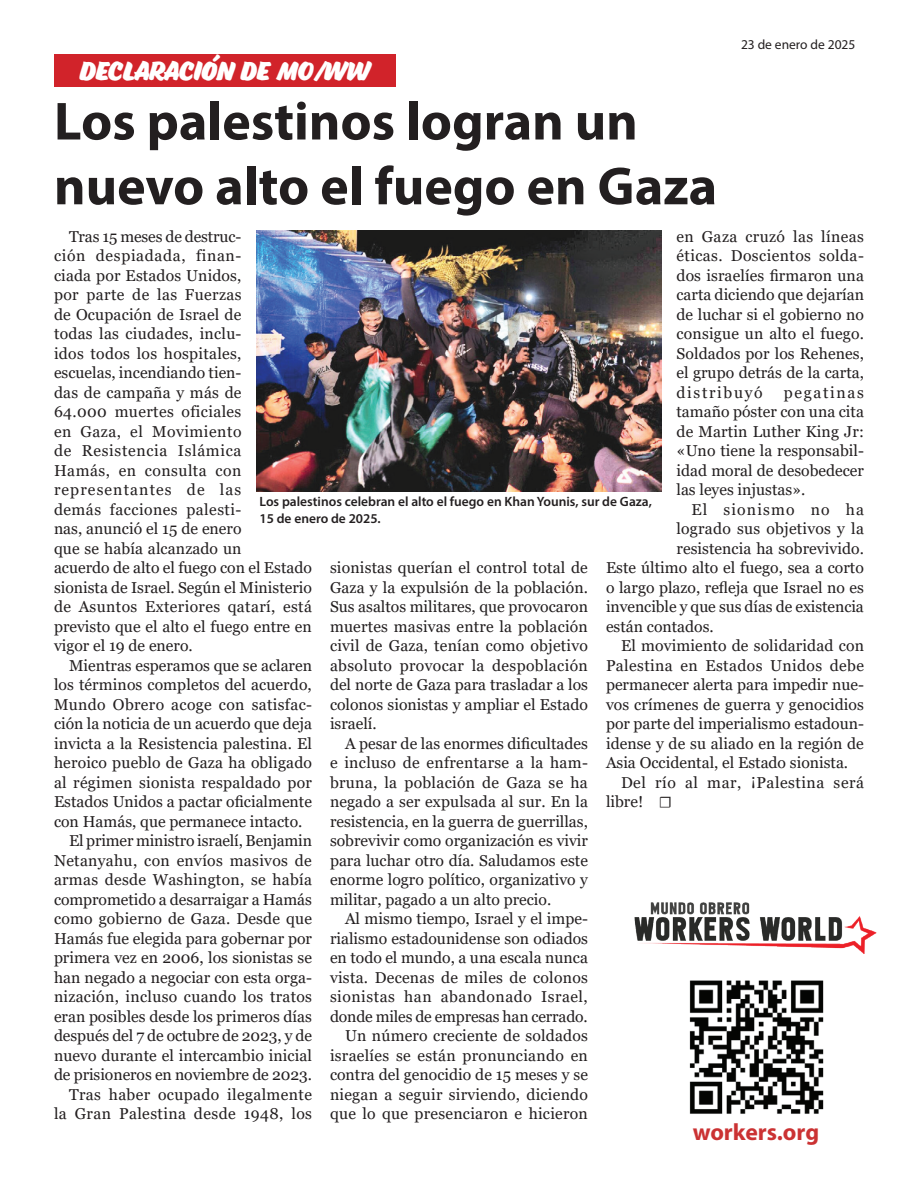
<style>
.page{position:relative;width:918px;height:1188px;background:#fff}
.page>*{position:absolute;margin:0;border:0;box-sizing:border-box;transform-origin:0 0}
.t1{font:700 54px/64.8px "Myriad Pro";color:#231f20}
.t2{font:24px "Eds Market Bold Slant";color:#fff}
.t3{font:700 23.7px "Myriad Pro";color:#cb3233}
.t4{font:15.75px/19.5px "Georgia";letter-spacing:.005em;color:#231f20;text-align:justify}
.t5{font:15.75px "Georgia";letter-spacing:.025em;color:#231f20}
.t6{font:15.75px "Georgia";letter-spacing:.035em;color:#231f20}
.t7{font:15.75px "Georgia";letter-spacing:.075em;color:#231f20}
.t8{font:600 13.5px/16.5px "Myriad Pro";color:#231f20}
.t9{font:13.5px "Myriad Pro";color:#231f20}
.t10{font:300 12px "Myriad Pro";letter-spacing:.025em;color:#231f20}
.s1{font-family:"Minion Pro"}
</style>
<div class="page">
<img style="left:635px;top:902px;width:241px;height:52px">
<img style="left:689px;top:980px;width:135px;height:134px">
<img style="left:256px;top:231px;width:406px;height:261px">
<div style="left:54px;top:54px;width:342px;height:33px;background:#d1232a"></div>
<h2 class="t2" style="left:80px;top:57px;width:292px">DECLARACIÓN DE MO/WW</h2>
<p class="t9" style="left:741px;top:36px;width:116px">23 de enero de 2025</p>
<p class="t10" style="left:780px;top:38px;width:86px">January 23, 2025</p>
<h1 class="t1" style="left:54px;top:87px;width:665px">Los palestinos logran un nuevo alto el fuego en Gaza</h1>
<p class="t4" style="left:54px;top:227px;width:260px;text-align:left;text-indent:15px">Tras 15 meses de destruc-<br>ción despiadada, finan-<br>ciada por Estados Unidos,<br>por parte de las Fuerzas<br>de Ocupación de Israel de<br>todas las ciudades, inclu-<br>idos todos los hospitales,<br>escuelas, incendiando tien-<br>das de campaña y más de<br>64.000 muertes oficiales<br>en Gaza, el Movimiento<br>de Resistencia Islámica<br>Hamás, en consulta con representantes de las<br>demás facciones palesti-<br>nas, anunció el 15 de enero<br>que se había alcanzado un<br>acuerdo de alto el fuego con el Estado sionista de Israel. Según el Ministerio de Asuntos Exteriores qatarí, está previsto que el alto el fuego entre en vigor el 19 de enero.</p>
<p class="t4" style="left:69px;top:656px;width:245px">Mientras esperamos que se aclaren</p>
<p class="t4" style="left:54px;top:675px;width:259px">los términos completos del acuerdo,</p>
<p class="t4" style="left:54px;top:695px;width:260px">Mundo Obrero acoge con satisfac-</p>
<p class="t4" style="left:54px;top:714px;width:259px">ción la noticia de un acuerdo que deja</p>
<p class="t4" style="left:54px;top:734px;width:260px">invicta a la Resistencia palestina. El</p>
<p class="t4" style="left:54px;top:753px;width:260px">heroico pueblo de Gaza ha obligado</p>
<p class="t4" style="left:54px;top:773px;width:259px">al régimen sionista respaldado por</p>
<p class="t4" style="left:54px;top:792px;width:259px">Estados Unidos a pactar oficialmente</p>
<p class="t4" style="left:54px;top:812px;width:250px">con Hamás, que permanece intacto.</p>
<p class="t4" style="left:69px;top:831px;width:245px">El primer ministro israelí, Benjamin</p>
<p class="t4" style="left:54px;top:851px;width:259px">Netanyahu, con envíos masivos de</p>
<p class="t4" style="left:54px;top:870px;width:260px">armas desde Washington, se había</p>
<p class="t4" style="left:54px;top:890px;width:259px">comprometido a desarraigar a Hamás</p>
<p class="t4" style="left:54px;top:909px;width:260px">como gobierno de Gaza. Desde que</p>
<p class="t4" style="left:54px;top:929px;width:259px">Hamás fue elegida para gobernar por</p>
<p class="t4" style="left:54px;top:948px;width:259px">primera vez en 2006, los sionistas se</p>
<p class="t4" style="left:54px;top:968px;width:259px">han negado a negociar con esta orga-</p>
<p class="t4" style="left:54px;top:987px;width:260px">nización, incluso cuando los tratos</p>
<p class="t4" style="left:54px;top:1007px;width:259px">eran posibles desde los primeros días</p>
<p class="t4" style="left:54px;top:1026px;width:260px">después del 7 de octubre de 2023, y de</p>
<p class="t4" style="left:54px;top:1046px;width:260px">nuevo durante el intercambio inicial</p>
<p class="t4" style="left:54px;top:1065px;width:260px">de prisioneros en noviembre de 2023.</p>
<p class="t5" style="left:69px;top:1085px;width:244px">Tras haber ocupado ilegalmente</p>
<p class="t5" style="left:54px;top:1104px;width:260px">la Gran Palestina desde 1948, los</p>
<p class="t4" style="left:677px;top:227px;width:189px">en Gaza cruzó las líneas éticas. Doscientos solda&shy;dos israelíes firmaron una carta diciendo que dejarían de luchar si el gobierno no consigue un alto el fuego.<br>Soldados por los Rehenes, el grupo detrás de la carta, distribuyó</p>
<p class="t4" style="left:677px;top:383px;width:189px;text-indent:107px">pegatinas tamaño póster con una cita de Martin Luther King Jr: «Uno tiene la responsabil&shy;idad moral de desobedecer las leyes injustas».</p>
<p class="t7" style="left:692px;top:500px;width:174px">El sionismo no ha</p>
<p class="t4" style="left:677px;top:519px;width:189px">logrado sus objetivos y la</p>
<p class="t4" style="left:677px;top:539px;width:189px">resistencia ha sobrevivido.</p>
<p class="t4" style="left:606px;top:558px;width:259px">Este último alto el fuego, sea a corto</p>
<p class="t4" style="left:606px;top:578px;width:259px">o largo plazo, refleja que Israel no es</p>
<p class="t4" style="left:606px;top:597px;width:259px">invencible y que sus días de existencia</p>
<p class="t4" style="left:606px;top:617px;width:109px">están contados.</p>
<p class="t4" style="left:621px;top:636px;width:245px">El movimiento de solidaridad con</p>
<p class="t5" style="left:606px;top:656px;width:260px">Palestina en Estados Unidos debe</p>
<p class="t4" style="left:606px;top:675px;width:259px">permanecer alerta para impedir nue-</p>
<p class="t4" style="left:606px;top:695px;width:260px">vos crímenes de guerra y genocidios</p>
<p class="t4" style="left:606px;top:714px;width:260px">por parte del imperialismo estadoun-</p>
<p class="t4" style="left:606px;top:734px;width:259px">idense y de su aliado en la región de</p>
<p class="t4" style="left:606px;top:753px;width:244px">Asia Occidental, el Estado sionista.</p>
<p class="t6" style="left:621px;top:773px;width:245px">Del río al mar, ¡Palestina será</p>
<p class="t4" style="left:606px;top:792px;width:68px">libre! <span class="s1">☐</span></p>
<p class="t8" style="left:260px;top:493px;width:394px">Los palestinos celebran el alto el fuego en Khan Younis, sur de Gaza,<br>15 de enero de 2025.</p>
<p class="t4" style="left:330px;top:558px;width:260px">sionistas querían el control total de Gaza y la expulsión de la población.<br>Sus asaltos militares, que provocaron muertes masivas entre la población civil de Gaza, tenían como objetivo absoluto provocar la despoblación del norte de Gaza para trasladar a los colonos sionistas y ampliar el Estado israelí.</p>
<p class="t4" style="left:330px;top:734px;width:260px;text-indent:15px">A pesar de las enormes dificultades e incluso de enfrentarse a la ham&shy;bruna, la población de Gaza se ha negado a ser expulsada al sur. En la resistencia, en la guerra de guerrillas, sobrevivir como organización es vivir para luchar otro día. Saludamos este enorme logro político, organizativo y militar, pagado a un alto precio.</p>
<p class="t4" style="left:330px;top:909px;width:260px;text-align:right">Al mismo tiempo, Israel y el impe&shy;rialismo estadounidense son odiados en todo el mundo, a una escala nunca vista. Decenas de miles de colonos sionistas han abandonado Israel, donde miles de empresas han cerrado.<br>Un número creciente de soldados israelíes se están pronunciando en contra del genocidio de 15 meses y se niegan a seguir sirviendo, diciendo que lo que presenciaron e hicieron</p>
<h3 class="t3" style="left:693px;top:1116px;width:128px">workers.org</h3>
</div>
